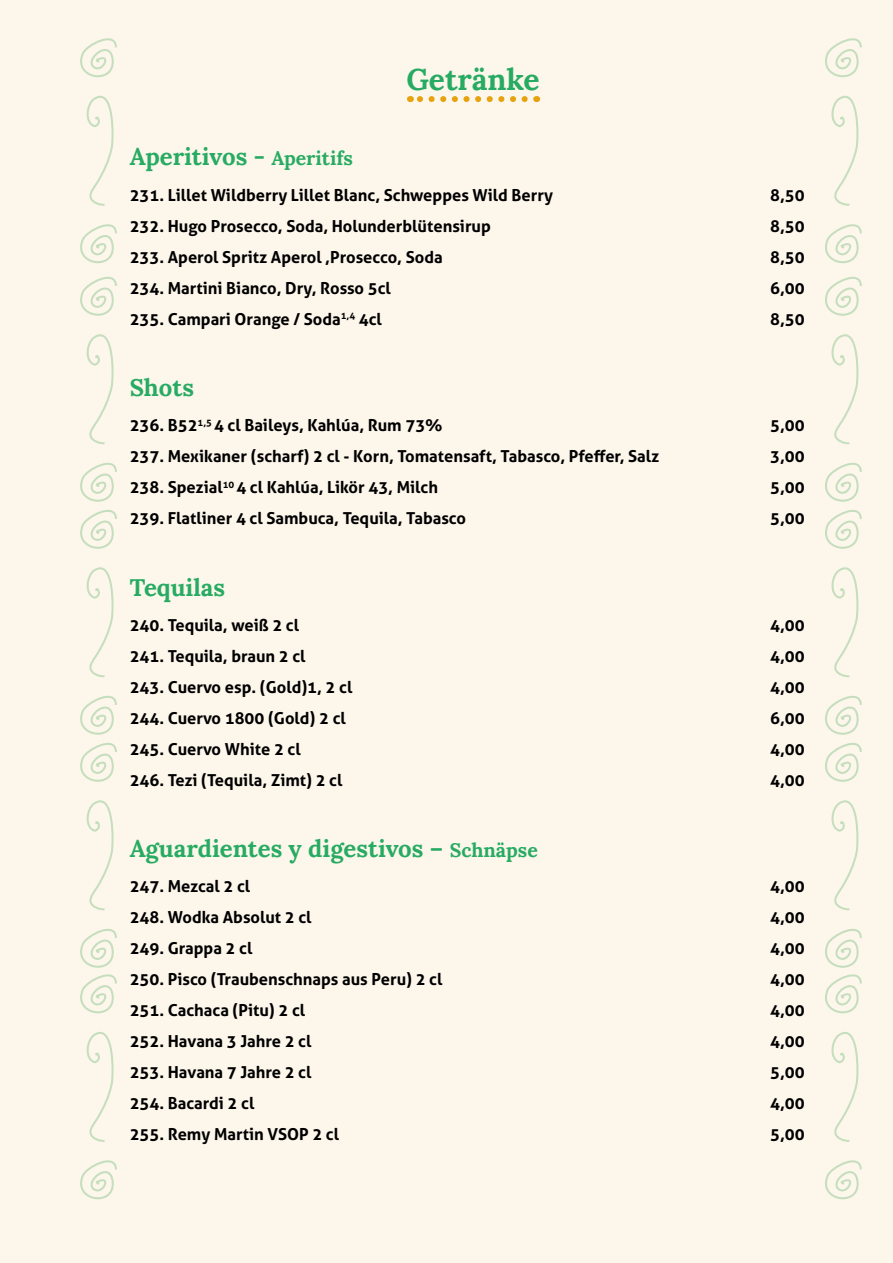
<style>
.page{position:relative;width:893px;height:1263px;background:#fdf6eb}
.page>*{position:absolute;margin:0;border:0;box-sizing:border-box;transform-origin:0 0}
.t1{font:700 30px "Lora";color:#27ab62}
.t2{font:700 24px "Lora";color:#27ab62}
.t3{font:700 16.5px "Aller";color:#000}
.s1{font-size:19.5px}
</style>
<div class="page">
<svg style="left:410px;top:96px;width:115px;height:6px"></svg>
<svg style="left:80px;top:38px;width:37px;height:168px"></svg>
<svg style="left:80px;top:224px;width:37px;height:221px"></svg>
<svg style="left:80px;top:462px;width:37px;height:216px"></svg>
<svg style="left:80px;top:1160px;width:37px;height:40px"></svg>
<svg style="left:80px;top:928px;width:37px;height:214px"></svg>
<svg style="left:80px;top:695px;width:37px;height:216px"></svg>
<svg style="left:825px;top:38px;width:37px;height:168px"></svg>
<svg style="left:825px;top:224px;width:37px;height:221px"></svg>
<svg style="left:825px;top:462px;width:37px;height:216px"></svg>
<svg style="left:825px;top:1160px;width:37px;height:40px"></svg>
<svg style="left:825px;top:928px;width:37px;height:214px"></svg>
<svg style="left:825px;top:695px;width:37px;height:216px"></svg>
<h1 class="t1" style="left:406px;top:54px;width:135px">Getränke</h1>
<h2 class="t2" style="left:130px;top:137px;width:225px">Aperitivos - <span class="s1">Aperitifs</span></h2>
<p class="t3" style="left:130px;top:184px;width:425px">231. Lillet Wildberry Lillet Blanc, Schweppes Wild Berry</p>
<p class="t3" style="left:770px;top:184px;width:36px">8,50</p>
<p class="t3" style="left:130px;top:216px;width:363px">232. Hugo Prosecco, Soda, Holunderblütensirup</p>
<p class="t3" style="left:770px;top:216px;width:36px">8,50</p>
<p class="t3" style="left:130px;top:247px;width:314px">233. Aperol Spritz Aperol ,Prosecco, Soda</p>
<p class="t3" style="left:770px;top:247px;width:36px">8,50</p>
<p class="t3" style="left:130px;top:278px;width:263px">234. Martini Bianco, Dry, Rosso 5cl</p>
<p class="t3" style="left:770px;top:278px;width:36px">6,00</p>
<p class="t3" style="left:130px;top:309px;width:254px">235. Campari Orange / Soda<sup>1,4</sup> 4cl</p>
<p class="t3" style="left:770px;top:309px;width:36px">8,50</p>
<h2 class="t2" style="left:130px;top:368px;width:66px">Shots</h2>
<p class="t3" style="left:130px;top:415px;width:314px">236. B52<sup>1,5</sup> 4 cl Baileys, Kahlúa, Rum 73%</p>
<p class="t3" style="left:770px;top:415px;width:36px">5,00</p>
<p class="t3" style="left:130px;top:446px;width:531px">237. Mexikaner (scharf) 2 cl - Korn, Tomatensaft, Tabasco, Pfeffer, Salz</p>
<p class="t3" style="left:770px;top:446px;width:36px">3,00</p>
<p class="t3" style="left:130px;top:477px;width:310px">238. Spezial<sup>10</sup> 4 cl Kahlúa, Likör 43, Milch</p>
<p class="t3" style="left:770px;top:477px;width:36px">5,00</p>
<p class="t3" style="left:130px;top:508px;width:338px">239. Flatliner 4 cl Sambuca, Tequila, Tabasco</p>
<p class="t3" style="left:770px;top:508px;width:36px">5,00</p>
<h2 class="t2" style="left:130px;top:567px;width:97px">Tequilas</h2>
<p class="t3" style="left:130px;top:615px;width:171px">240. Tequila, weiß 2 cl</p>
<p class="t3" style="left:770px;top:615px;width:36px">4,00</p>
<p class="t3" style="left:130px;top:646px;width:177px">241. Tequila, braun 2 cl</p>
<p class="t3" style="left:770px;top:646px;width:36px">4,00</p>
<p class="t3" style="left:130px;top:677px;width:224px">243. Cuervo esp. (Gold)1, 2 cl</p>
<p class="t3" style="left:770px;top:677px;width:36px">4,00</p>
<p class="t3" style="left:130px;top:708px;width:218px">244. Cuervo 1800 (Gold) 2 cl</p>
<p class="t3" style="left:770px;top:708px;width:36px">6,00</p>
<p class="t3" style="left:130px;top:739px;width:173px">245. Cuervo White 2 cl</p>
<p class="t3" style="left:770px;top:739px;width:36px">4,00</p>
<p class="t3" style="left:130px;top:770px;width:214px">246. Tezi (Tequila, Zimt) 2 cl</p>
<p class="t3" style="left:770px;top:770px;width:36px">4,00</p>
<h2 class="t2" style="left:130px;top:829px;width:410px">Aguardientes y digestivos – <span class="s1">Schnäpse</span></h2>
<p class="t3" style="left:130px;top:876px;width:122px">247. Mezcal 2 cl</p>
<p class="t3" style="left:770px;top:876px;width:36px">4,00</p>
<p class="t3" style="left:130px;top:907px;width:183px">248. Wodka Absolut 2 cl</p>
<p class="t3" style="left:770px;top:907px;width:36px">4,00</p>
<p class="t3" style="left:130px;top:938px;width:124px">249. Grappa 2 cl</p>
<p class="t3" style="left:770px;top:938px;width:36px">4,00</p>
<p class="t3" style="left:130px;top:969px;width:314px">250. Pisco (Traubenschnaps aus Peru) 2 cl</p>
<p class="t3" style="left:770px;top:969px;width:36px">4,00</p>
<p class="t3" style="left:130px;top:1000px;width:177px">251. Cachaca (Pitu) 2 cl</p>
<p class="t3" style="left:770px;top:1000px;width:36px">4,00</p>
<p class="t3" style="left:130px;top:1031px;width:183px">252. Havana 3 Jahre 2 cl</p>
<p class="t3" style="left:770px;top:1031px;width:36px">4,00</p>
<p class="t3" style="left:130px;top:1062px;width:183px">253. Havana 7 Jahre 2 cl</p>
<p class="t3" style="left:770px;top:1062px;width:36px">5,00</p>
<p class="t3" style="left:130px;top:1093px;width:126px">254. Bacardi 2 cl</p>
<p class="t3" style="left:770px;top:1093px;width:36px">4,00</p>
<p class="t3" style="left:130px;top:1124px;width:211px">255. Remy Martin VSOP 2 cl</p>
<p class="t3" style="left:770px;top:1124px;width:36px">5,00</p>
</div>
